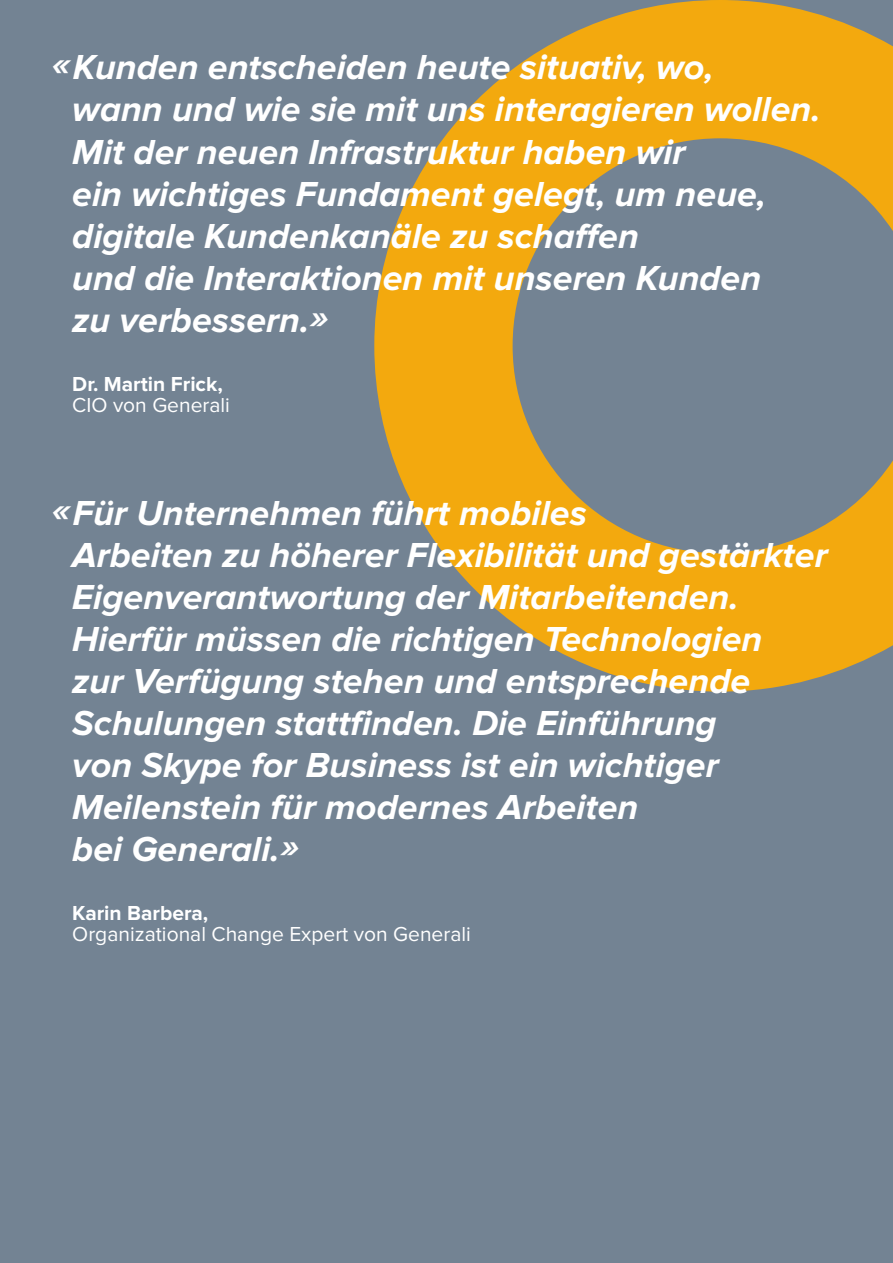
<style>
.page{position:relative;width:893px;height:1263px;background:#738393}
.page>*{position:absolute;margin:0;border:0;box-sizing:border-box;transform-origin:0 0}
.t1{font:italic 700 36px/42px "Proxima Nova";color:#fff}
.t2{font:21px "Proxima Nova";color:#fff}
.t3{font:700 21px "Proxima Nova";color:#fff}
</style>
<div class="page">
<svg style="left:374px;top:0;width:519px;height:692px"></svg>
<p class="t1" style="left:72px;top:48px;width:750px;text-indent:-21px">«Kunden entscheiden heute situativ, wo,<br>wann und wie sie mit uns interagieren wollen.<br>Mit der neuen Infrastruktur haben wir<br>ein wichtiges Fundament gelegt, um neue, digitale Kundenkanäle zu schaffen<br>und die Interaktionen mit unseren Kunden<br>zu verbessern.»</p>
<p class="t3" style="left:72px;top:374px;width:152px">Dr. Martin Frick,</p>
<p class="t2" style="left:72px;top:395px;width:159px">CIO von Generali</p>
<p class="t1" style="left:72px;top:494px;width:757px;text-indent:-21px">«Für Unternehmen führt mobiles<br>Arbeiten zu höherer Flexibilität und gestärkter Eigenverantwortung der Mitarbeitenden.<br>Hierfür müssen die richtigen Technologien<br>zur Verfügung stehen und entsprechende Schulungen stattfinden. Die Einführung<br>von Skype for Business ist ein wichtiger Meilenstein für modernes Arbeiten<br>bei Generali.»</p>
<p class="t3" style="left:72px;top:904px;width:138px">Karin Barbera,</p>
<p class="t2" style="left:72px;top:925px;width:400px">Organizational Change Expert von Generali</p>
</div>
